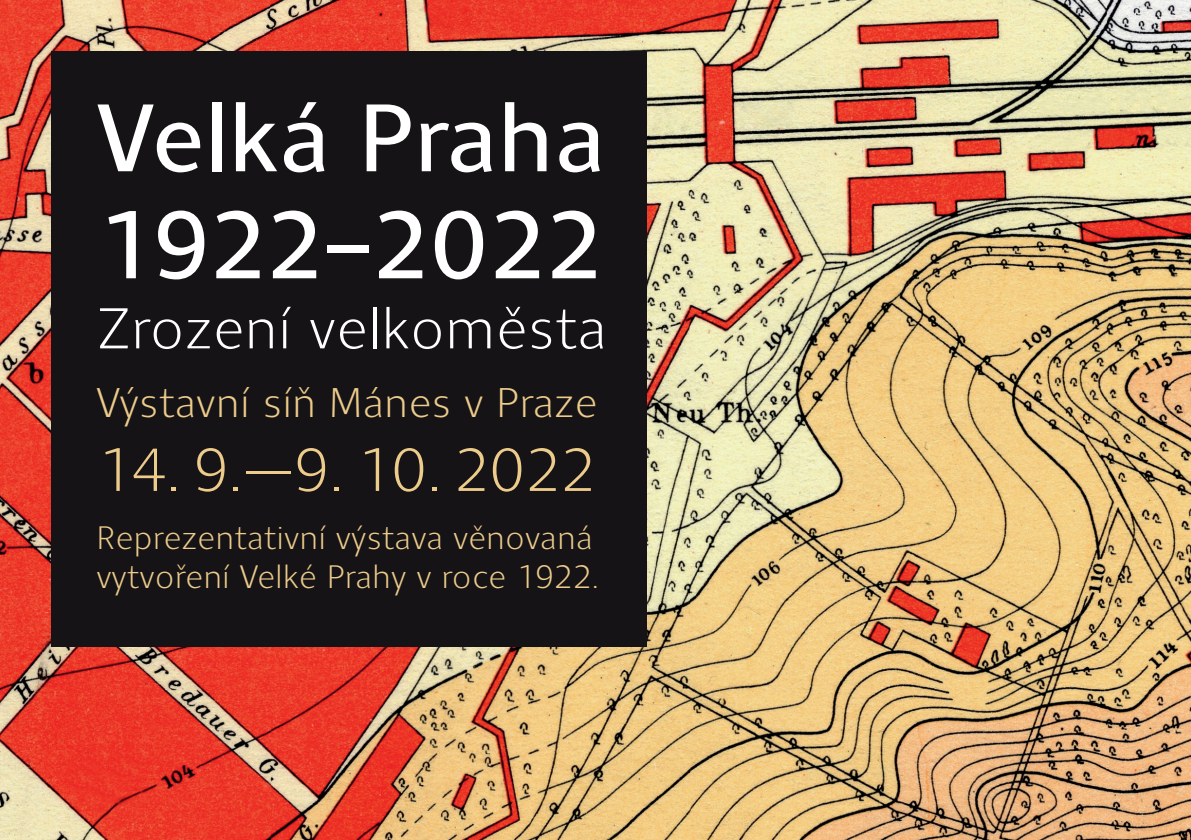
<style>
.page{position:relative;width:1191px;height:840px;background:#fff}
.page>*{position:absolute;margin:0;border:0;box-sizing:border-box;transform-origin:0 0}
.t1{font:97.2px/107px "Clara Sans";color:#fff}
.t2{font:300 61.6px "Clara Sans";color:#eccb8b}
.t3{font:300 58.4px "Clara Sans";color:#fff}
.t4{font:300 42.2px "Clara Sans";color:#eccb8b}
.t5{font:300 33px/39.6px "Clara Sans";color:#eccb8b}
</style>
<div class="page">
<img style="left:0;top:0;width:1191px;height:839px">
<div style="left:51px;top:51px;width:595px;height:595px;background:#151316"></div>
<h1 class="t1" style="left:96px;top:86px;width:511px">Velká Praha<br>1922–2022</h1>
<h3 class="t3" style="left:96px;top:297px;width:512px">Zrození velkoměsta</h3>
<p class="t4" style="left:96px;top:379px;width:502px">Výstavní síň Mánes v Praze</p>
<h2 class="t2" style="left:96px;top:436px;width:500px">14. 9.—9. 10. 2022</h2>
<p class="t5" style="left:96px;top:518px;width:504px">Reprezentativní výstava věnovaná vytvoření Velké Prahy v roce 1922.</p>
</div>
